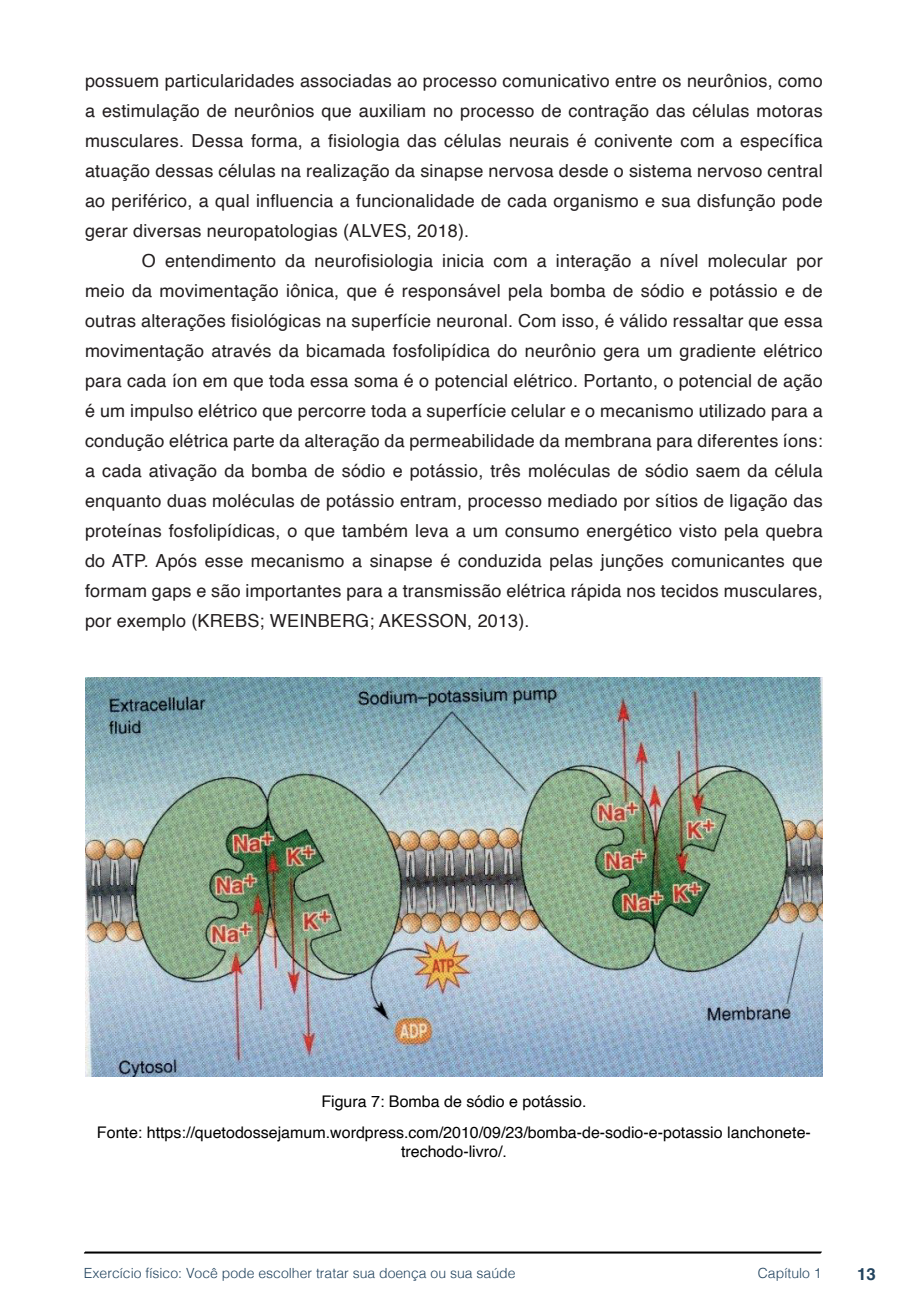
<style>
.page{position:relative;width:908px;height:1304px;background:#fff}
.page>*{position:absolute;margin:0;border:0;box-sizing:border-box;transform-origin:0 0}
.t1{font:18px/30px "Helvetica";letter-spacing:.01em;color:#231f20;text-align:justify}
.t2{font:700 16.8px "Helvetica";color:#23445f}
.t3{font:16px/30.6px "Helvetica";color:#000;text-align:center}
.t4{font:300 14px "Helvetica";color:#23445f}
</style>
<div class="page">
<svg style="left:84px;top:1251px;width:737px;height:3px;background:#515151"></svg>
<img style="left:86px;top:677px;width:735px;height:400px">
<p class="t1" style="left:85px;top:66px;width:738px">possuem particularidades associadas ao processo comunicativo entre os neurônios, como a estimulação de neurônios que auxiliam no processo de contração das células motoras musculares. Dessa forma, a fisiologia das células neurais é conivente com a específica atuação dessas células na realização da sinapse nervosa desde o sistema nervoso central ao periférico, a qual influencia a funcionalidade de cada organismo e sua disfunção pode gerar diversas neuropatologias (ALVES, 2018).</p>
<p class="t1" style="left:85px;top:246px;width:738px;text-indent:57px">O entendimento da neurofisiologia inicia com a interação a nível molecular por meio da movimentação iônica, que é responsável pela bomba de sódio e potássio e de outras alterações fisiológicas na superfície neuronal. Com isso, é válido ressaltar que essa movimentação através da bicamada fosfolipídica do neurônio gera um gradiente elétrico para cada íon em que toda essa soma é o potencial elétrico. Portanto, o potencial de ação é um impulso elétrico que percorre toda a superfície celular e o mecanismo utilizado para a condução elétrica parte da alteração da permeabilidade da membrana para diferentes íons: a cada ativação da bomba de sódio e potássio, três moléculas de sódio saem da célula enquanto duas moléculas de potássio entram, processo mediado por sítios de ligação das proteínas fosfolipídicas, o que também leva a um consumo energético visto pela quebra do ATP. Após esse mecanismo a sinapse é conduzida pelas junções comunicantes que formam gaps e são importantes para a transmissão elétrica rápida nos tecidos musculares, por exemplo (KREBS; WEINBERG; AKESSON, 2013).</p>
<p class="t3" style="left:97px;top:1087px;width:715px">Figura 7: Bomba de sódio e potássio.<br>Fonte: https://quetodossejamum.wordpress.com/2010/09/23/bomba-de-sodio-e-potassio lanchonete-</p>
<p class="t3" style="left:401px;top:1136px;width:107px">trechodo-livro/.</p>
<p class="t4" style="left:84px;top:1261px;width:433px">Exercício físico: Você pode escolher tratar sua doença ou sua saúde</p>
<p class="t4" style="left:757px;top:1261px;width:65px">Capítulo 1</p>
<p class="t2" style="left:856px;top:1264px;width:20px">13</p>
</div>
